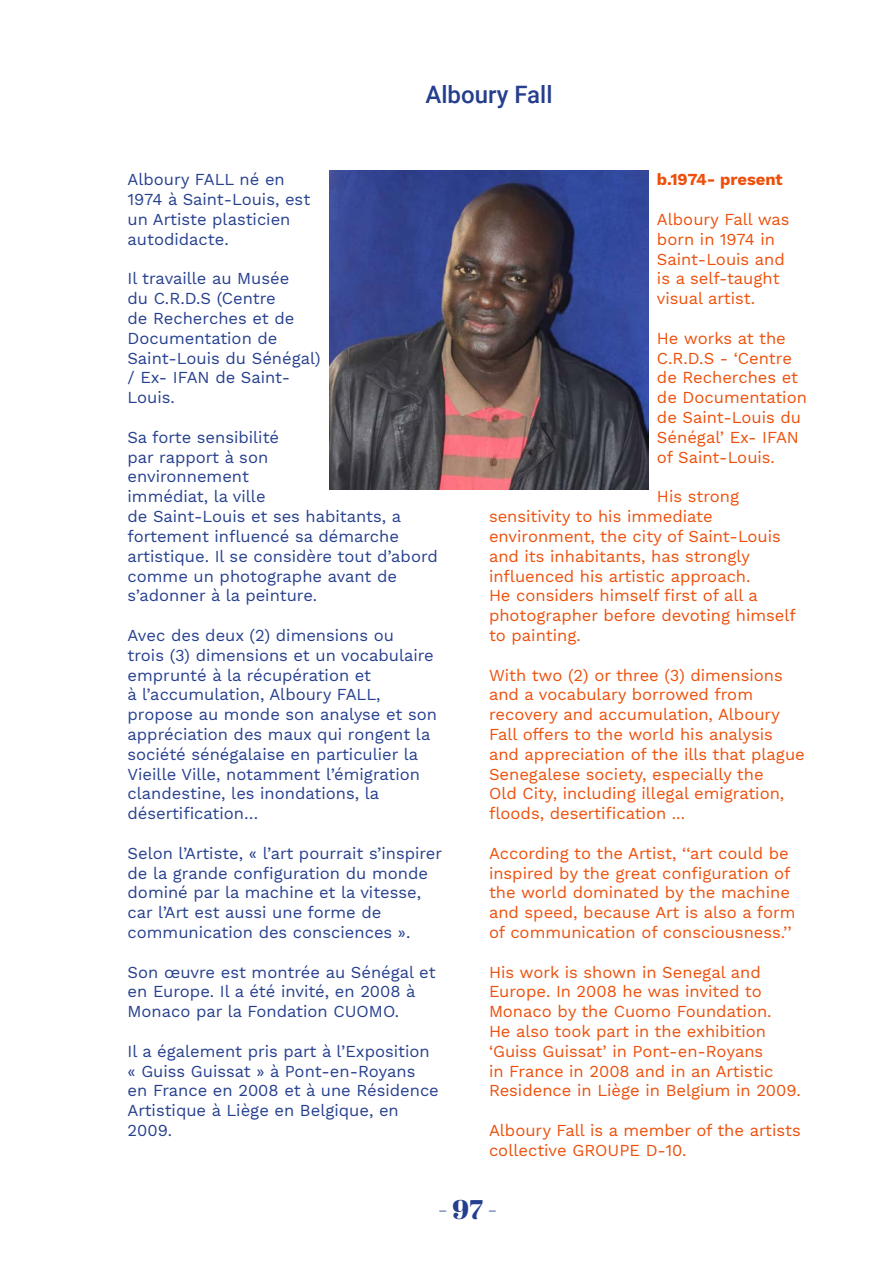
<style>
.page{position:relative;width:893px;height:1263px;background:#fff}
.page>*{position:absolute;margin:0;border:0;box-sizing:border-box;transform-origin:0 0}
.t1{font:27px "Abril Fatface";color:#253f8e}
.H2_blue{font:500 24px "Roboto";color:#253f8e}
.Bio{font:16.5px/19.8px "Work Sans";color:#253f8e}
.Bio_beige{font:16.5px/19.8px "Work Sans";color:#ed4f0a}
.Bio_beige-2{font:700 16.5px "Work Sans";letter-spacing:-.005em;color:#ed4f0a}
</style>
<div class="page">
<img style="left:330px;top:170px;width:318px;height:319px">
<p class="H2_blue" style="left:426px;top:78px;width:128px">Alboury Fall</p>
<p class="Bio" style="left:128px;top:171px;width:184px">Alboury FALL né en<br>1974 à Saint-Louis, est un Artiste plasticien autodidacte.</p>
<p class="Bio" style="left:128px;top:270px;width:195px">Il travaille au Musée<br>du C.R.D.S (Centre<br>de Recherches et de<br>Documentation de<br>Saint-Louis du Sénégal) / Ex- IFAN de Saint-<br>Louis.</p>
<p class="Bio" style="left:128px;top:428px;width:312px">Sa forte sensibilité<br>par rapport à son<br>environnement<br>immédiat, la ville<br>de Saint-Louis et ses habitants, a fortement influencé sa démarche artistique. Il se considère tout d’abord comme un photographe avant de s’adonner à la peinture.</p>
<p class="Bio" style="left:128px;top:626px;width:311px">Avec des deux (2) dimensions ou<br>trois (3) dimensions et un vocabulaire emprunté à la récupération et<br>à l’accumulation, Alboury FALL, propose au monde son analyse et son appréciation des maux qui rongent la société sénégalaise en particulier la Vieille Ville, notamment l’émigration clandestine, les inondations, la désertification…</p>
<p class="Bio" style="left:128px;top:844px;width:316px">Selon l’Artiste, « l’art pourrait s’inspirer de la grande configuration du monde dominé par la machine et la vitesse, car l’Art est aussi une forme de communication des consciences ».</p>
<p class="Bio" style="left:128px;top:963px;width:309px">Son œuvre est montrée au Sénégal et en Europe. Il a été invité, en 2008 à<br>Monaco par la Fondation CUOMO.</p>
<p class="Bio" style="left:128px;top:1042px;width:313px">Il a également pris part à l’Exposition « Guiss Guissat » à Pont-en-Royans en France en 2008 et à une Résidence<br>Artistique à Liège en Belgique, en<br>2009.</p>
<p class="Bio_beige-2" style="left:657px;top:170px;width:127px">b.1974- present</p>
<p class="Bio_beige" style="left:657px;top:210px;width:134px">Alboury Fall was born in 1974 in<br>Saint-Louis and is a self-taught visual artist.</p>
<p class="Bio_beige" style="left:657px;top:329px;width:151px">He works at the<br>C.R.D.S - ‘Centre de Recherches et de Documentation de Saint-Louis du<br>Sénégal’ Ex- IFAN of Saint-Louis.</p>
<p class="Bio_beige" style="left:489px;top:487px;width:308px;text-indent:168px">His strong sensitivity to his immediate environment, the city of Saint-Louis and its inhabitants, has strongly influenced his artistic approach.<br>He considers himself first of all a photographer before devoting himself to painting.</p>
<p class="Bio_beige" style="left:489px;top:666px;width:317px">With two (2) or three (3) dimensions and a vocabulary borrowed from recovery and accumulation, Alboury Fall offers to the world his analysis and appreciation of the ills that plague Senegalese society, especially the<br>Old City, including illegal emigration, floods, desertification ...</p>
<p class="Bio_beige" style="left:489px;top:844px;width:308px">According to the Artist, ‘‘art could be inspired by the great configuration of the world dominated by the machine and speed, because Art is also a form of communication of consciousness.’’</p>
<p class="Bio_beige" style="left:489px;top:963px;width:284px">His work is shown in Senegal and<br>Europe. In 2008 he was invited to<br>Monaco by the Cuomo Foundation.</p>
<p class="Bio_beige" style="left:489px;top:1022px;width:313px">He also took part in the exhibition ‘Guiss Guissat’ in Pont-en-Royans<br>in France in 2008 and in an Artistic Residence in Liège in Belgium in 2009.</p>
<p class="Bio_beige" style="left:489px;top:1121px;width:313px">Alboury Fall is a member of the artists collective GROUPE D-10.</p>
<h1 class="t1" style="left:438px;top:1191px;width:61px">- 97 -</h1>
</div>
